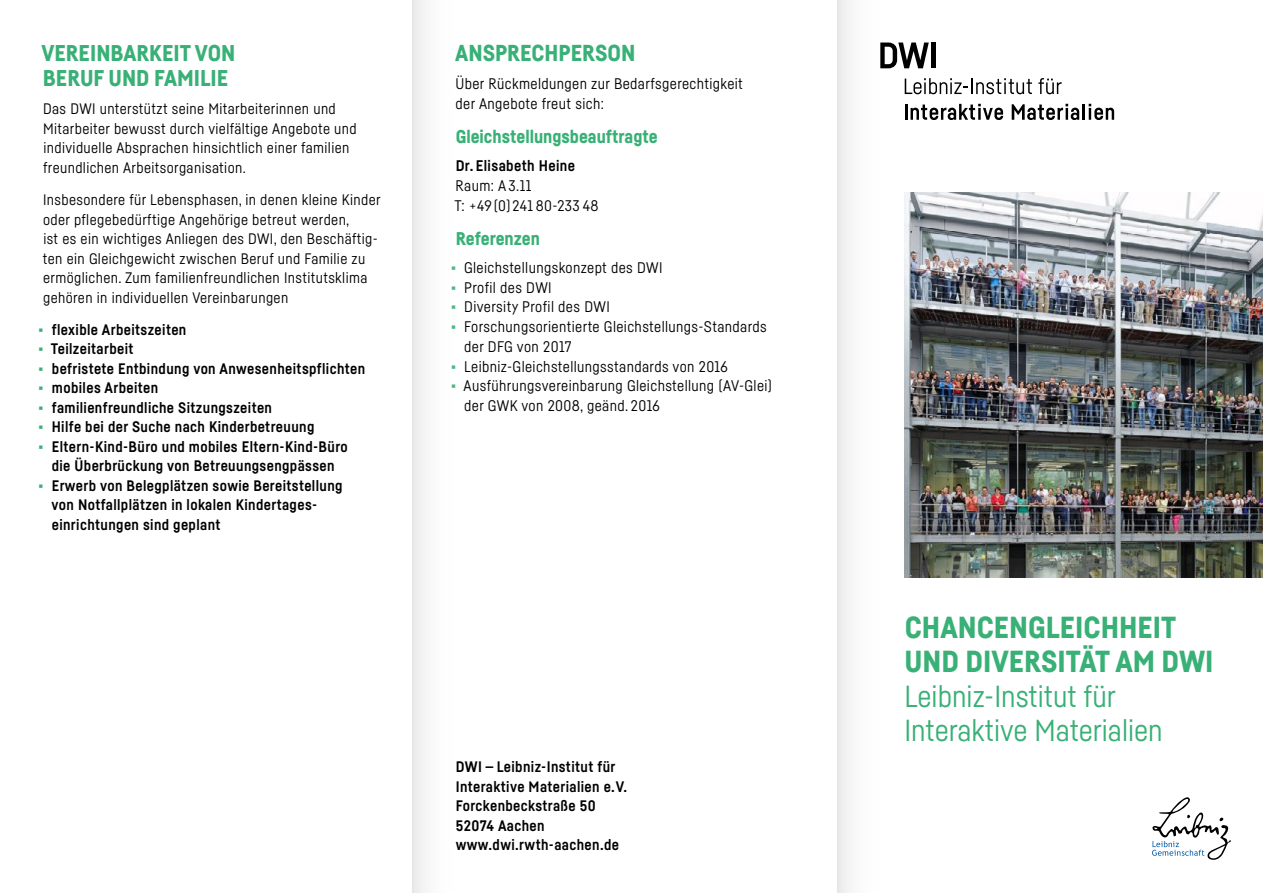
<style>
.page{position:relative;width:1263px;height:893px;background:#fff}
.page>*{position:absolute;margin:0;border:0;box-sizing:border-box;transform-origin:0 0}
.ST1{font:30px/34.5px "Fabrikat";color:#38b076}
.T1{font:900 30px/34.5px "Fabrikat";color:#38b076}
.T2{font:900 22.65px "Fabrikat";color:#38b076}
.T2-2{font:900 22.5px/25.5px "Fabrikat";color:#38b076}
.T3{font:900 18.15px "Fabrikat";color:#38b076}
.P1{font:15.15px/19.6px "Fabrikat";letter-spacing:.025em;color:#000}
.P1-2{font:700 15.15px/19.6px "Fabrikat";letter-spacing:.025em;color:#000}
.P1-3{font:700 15px/19.5px "Fabrikat";letter-spacing:.025em;color:#000}
.P1-4{font:15px/19.5px "Fabrikat";letter-spacing:.025em;color:#000}
.s1{font-weight:900;color:#38b076}
.s2{font-weight:400}
.s3{font-size:15.15px}
</style>
<div class="page">
<svg style="left:1152px;top:797px;width:79px;height:63px"></svg>
<img style="left:904px;top:192px;width:359px;height:385px">
<svg style="left:880px;top:43px;width:49px;height:25px"></svg>
<hr style="left:931px;top:43px;width:4px;height:25px;background:#000">
<svg style="left:905px;top:78px;width:127px;height:16px"></svg>
<svg style="left:1038px;top:78px;width:23px;height:16px"></svg>
<svg style="left:905px;top:104px;width:98px;height:16px"></svg>
<svg style="left:1012px;top:104px;width:67px;height:16px"></svg>
<hr style="left:1082px;top:104px;width:3px;height:16px;background:#000">
<svg style="left:1089px;top:104px;width:25px;height:16px"></svg>
<div style="left:412px;top:0;width:43px;height:893px;background:linear-gradient(to right,#ededed,#fff)"></div>
<div style="left:838px;top:0;width:42px;height:893px;background:linear-gradient(to right,#eee,#fff)"></div>
<p class="T2-2" style="left:41px;top:40px;width:195px">VEREINBARKEIT VON<br>BERUF UND FAMILIE</p>
<p class="P1-4" style="left:43px;top:99px;width:315px">Das DWI unterstützt seine Mitarbeiterinnen und Mitarbeiter bewusst durch vielfältige Angebote und individuelle Absprachen hinsichtlich einer familien freundlichen Arbeitsorganisation.</p>
<p class="P1-4" style="left:43px;top:190px;width:339px">Insbesondere für Lebensphasen, in denen kleine Kinder oder pflegebedürftige Angehörige betreut werden,<br>ist es ein wichtiges Anliegen des DWI, den Beschäftig&shy;ten ein Gleichgewicht zwischen Beruf und Familie zu ermöglichen. Zum familienfreundlichen Institutsklima gehören in individuellen Vereinbarungen</p>
<p class="P1-3" style="left:38px;top:319px;width:150px"><span class="s1">•</span> flexible Arbeitszeiten</p>
<p class="P1-3" style="left:38px;top:339px;width:97px"><span class="s1">•</span> Teilzeitarbeit</p>
<p class="P1-3" style="left:38px;top:358px;width:328px"><span class="s1">•</span> befristete Entbindung von Anwesenheitspflichten</p>
<p class="P1-3" style="left:38px;top:378px;width:122px"><span class="s1">•</span> mobiles Arbeiten</p>
<p class="P1-3" style="left:38px;top:397px;width:235px"><span class="s1">•</span> familienfreundliche Sitzungszeiten</p>
<p class="P1-3" style="left:38px;top:417px;width:278px"><span class="s1">•</span> Hilfe bei der Suche nach Kinderbetreuung</p>
<p class="P1-3" style="left:38px;top:436px;width:311px;text-align:center"><span class="s1">•</span> Eltern-Kind-Büro und mobiles Eltern-Kind-Büro die Überbrückung von Betreuungsengpässen</p>
<p class="P1-3" style="left:52px;top:475px;width:292px;text-indent:-13px"><span class="s1">•</span> Erwerb von Belegplätzen sowie Bereitstellung von Notfallplätzen in lokalen Kindertages&shy;einrichtungen sind geplant</p>
<p class="T2" style="left:455px;top:39px;width:182px">ANSPRECHPERSON</p>
<p class="P1" style="left:455px;top:74px;width:289px">Über Rückmeldungen zur Bedarfsgerechtigkeit der Angebote freut sich:</p>
<p class="T3" style="left:456px;top:125px;width:204px">Gleichstellungsbeauftragte</p>
<p class="P1-2" style="left:456px;top:156px;width:121px">Dr. Elisabeth Heine<br><span class="s2">Raum: A 3.11</span></p>
<p class="P1-4" style="left:454px;top:195px;width:146px"><span class="s3">T:</span> +49 (0)241 80<span class="s3">-233 48</span></p>
<p class="T3" style="left:456px;top:227px;width:86px">Referenzen</p>
<p class="P1" style="left:451px;top:257px;width:213px"><span class="s1">•</span> Gleichstellungskonzept des DWI</p>
<p class="P1" style="left:451px;top:277px;width:103px"><span class="s1">•</span> Profil des DWI</p>
<p class="P1" style="left:451px;top:297px;width:161px"><span class="s1">•</span> Diversity Profil des DWI</p>
<p class="P1" style="left:464px;top:317px;width:304px;text-indent:-14px"><span class="s1">•</span> Forschungsorientierte Gleichstellungs-Standards der DFG von 2017</p>
<p class="P1" style="left:451px;top:356px;width:279px"><span class="s1">•</span> Leibniz-Gleichstellungsstandards von 2016</p>
<p class="P1" style="left:464px;top:376px;width:309px;text-indent:-14px"><span class="s1">•</span> Ausführungsvereinbarung Gleichstellung (AV-Glei) der GWK von 2008, geänd. 2016</p>
<p class="P1-3" style="left:456px;top:757px;width:173px">DWI — Leibniz-Institut für<br>Interaktive Materialien e. V.<br>Forckenbeckstraße 50<br>52074 Aachen www.dwi.rwth-aachen.de</p>
<p class="T1" style="left:904px;top:609px;width:311px">CHANCENGLEICHHEIT<br>UND DIVERSITÄT AM DWI</p>
<p class="ST1" style="left:904px;top:678px;width:260px">Leibniz-Institut für<br>Interaktive Materialien</p>
</div>
